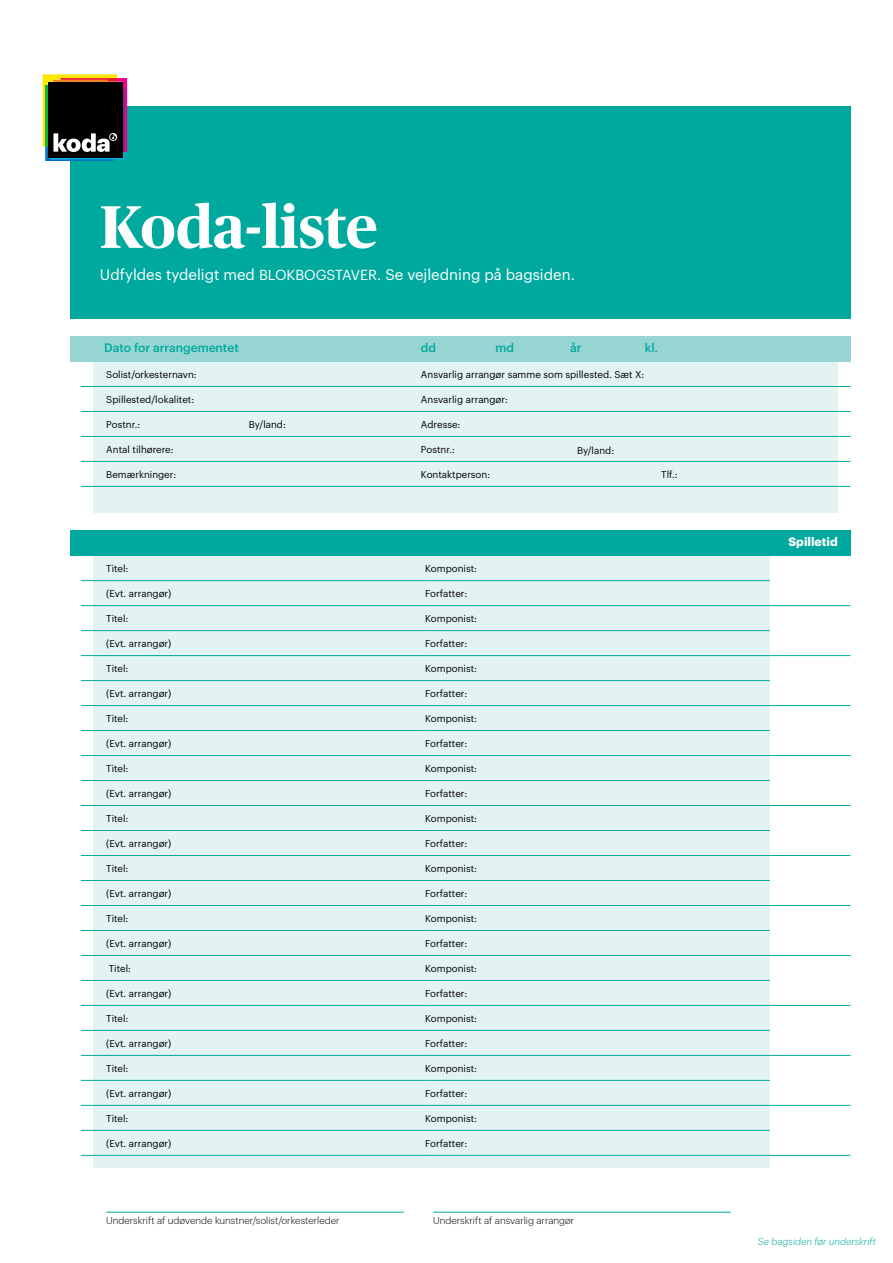
<style>
.page{position:relative;width:893px;height:1263px;background:#fff}
.page>*{position:absolute;margin:0;border:0;box-sizing:border-box;transform-origin:0 0}
.t1{font:700 60px "Publico";color:#fff}
.t2{font:15px "Graphik";color:#fff}
.t3{font:500 12px "Graphik";color:#00a99d}
.t4{font:700 12px "Graphik";color:#fff}
.t5{font:9.75px "Graphik";color:#000}
.t6{font:300 9.75px "Graphik";color:#000}
.t7{font:italic 300 9.75px "Graphik";color:#00a99d}
.s1{font-size:14.25px}
</style>
<div class="page">
<div style="left:94px;top:547px;width:676px;height:621px;background:#e3f3f1"></div>
<div style="left:94px;top:353px;width:744px;height:159px;background:#e3f3f1"></div>
<hr style="left:81px;top:580px;width:344px;height:1px;background:#00a99d">
<hr style="left:425px;top:580px;width:345px;height:1px;background:#00a99d">
<hr style="left:81px;top:605px;width:344px;height:1px;background:#00a99d">
<hr style="left:425px;top:605px;width:345px;height:1px;background:#00a99d">
<hr style="left:770px;top:605px;width:80px;height:1px;background:#00a99d">
<hr style="left:81px;top:630px;width:344px;height:1px;background:#00a99d">
<hr style="left:425px;top:630px;width:345px;height:1px;background:#00a99d">
<hr style="left:81px;top:655px;width:344px;height:1px;background:#00a99d">
<hr style="left:425px;top:655px;width:345px;height:1px;background:#00a99d">
<hr style="left:770px;top:655px;width:80px;height:1px;background:#00a99d">
<hr style="left:81px;top:680px;width:344px;height:1px;background:#00a99d">
<hr style="left:425px;top:680px;width:345px;height:1px;background:#00a99d">
<hr style="left:81px;top:705px;width:344px;height:1px;background:#00a99d">
<hr style="left:425px;top:705px;width:345px;height:1px;background:#00a99d">
<hr style="left:770px;top:705px;width:80px;height:1px;background:#00a99d">
<hr style="left:81px;top:730px;width:344px;height:1px;background:#00a99d">
<hr style="left:425px;top:730px;width:345px;height:1px;background:#00a99d">
<hr style="left:81px;top:755px;width:344px;height:1px;background:#00a99d">
<hr style="left:425px;top:755px;width:345px;height:1px;background:#00a99d">
<hr style="left:770px;top:755px;width:80px;height:1px;background:#00a99d">
<hr style="left:81px;top:780px;width:344px;height:1px;background:#00a99d">
<hr style="left:425px;top:780px;width:345px;height:1px;background:#00a99d">
<hr style="left:81px;top:805px;width:344px;height:1px;background:#00a99d">
<hr style="left:425px;top:805px;width:345px;height:1px;background:#00a99d">
<hr style="left:770px;top:805px;width:80px;height:1px;background:#00a99d">
<hr style="left:81px;top:830px;width:344px;height:1px;background:#00a99d">
<hr style="left:425px;top:830px;width:345px;height:1px;background:#00a99d">
<hr style="left:81px;top:855px;width:344px;height:1px;background:#00a99d">
<hr style="left:425px;top:855px;width:345px;height:1px;background:#00a99d">
<hr style="left:770px;top:855px;width:80px;height:1px;background:#00a99d">
<hr style="left:81px;top:880px;width:344px;height:1px;background:#00a99d">
<hr style="left:425px;top:880px;width:345px;height:1px;background:#00a99d">
<hr style="left:81px;top:905px;width:344px;height:1px;background:#00a99d">
<hr style="left:425px;top:905px;width:345px;height:1px;background:#00a99d">
<hr style="left:770px;top:905px;width:80px;height:1px;background:#00a99d">
<hr style="left:81px;top:930px;width:344px;height:1px;background:#00a99d">
<hr style="left:425px;top:930px;width:345px;height:1px;background:#00a99d">
<hr style="left:81px;top:955px;width:344px;height:1px;background:#00a99d">
<hr style="left:425px;top:955px;width:345px;height:1px;background:#00a99d">
<hr style="left:770px;top:955px;width:80px;height:1px;background:#00a99d">
<hr style="left:81px;top:980px;width:344px;height:1px;background:#00a99d">
<hr style="left:425px;top:980px;width:345px;height:1px;background:#00a99d">
<hr style="left:81px;top:1005px;width:344px;height:1px;background:#00a99d">
<hr style="left:425px;top:1005px;width:345px;height:1px;background:#00a99d">
<hr style="left:770px;top:1005px;width:80px;height:1px;background:#00a99d">
<hr style="left:81px;top:1030px;width:344px;height:1px;background:#00a99d">
<hr style="left:425px;top:1030px;width:345px;height:1px;background:#00a99d">
<hr style="left:81px;top:1055px;width:344px;height:1px;background:#00a99d">
<hr style="left:425px;top:1055px;width:345px;height:1px;background:#00a99d">
<hr style="left:770px;top:1055px;width:80px;height:1px;background:#00a99d">
<hr style="left:81px;top:1080px;width:344px;height:1px;background:#00a99d">
<hr style="left:425px;top:1080px;width:345px;height:1px;background:#00a99d">
<hr style="left:81px;top:1105px;width:344px;height:1px;background:#00a99d">
<hr style="left:425px;top:1105px;width:345px;height:1px;background:#00a99d">
<hr style="left:770px;top:1105px;width:80px;height:1px;background:#00a99d">
<hr style="left:81px;top:1130px;width:344px;height:1px;background:#00a99d">
<hr style="left:425px;top:1130px;width:345px;height:1px;background:#00a99d">
<hr style="left:81px;top:1155px;width:344px;height:1px;background:#00a99d">
<hr style="left:425px;top:1155px;width:345px;height:1px;background:#00a99d">
<hr style="left:770px;top:1155px;width:80px;height:1px;background:#00a99d">
<hr style="left:81px;top:386px;width:340px;height:1px;background:#00a99d">
<hr style="left:421px;top:386px;width:429px;height:1px;background:#00a99d">
<hr style="left:81px;top:411px;width:340px;height:1px;background:#00a99d">
<hr style="left:421px;top:411px;width:429px;height:1px;background:#00a99d">
<hr style="left:81px;top:436px;width:340px;height:1px;background:#00a99d">
<hr style="left:421px;top:436px;width:429px;height:1px;background:#00a99d">
<hr style="left:81px;top:461px;width:340px;height:1px;background:#00a99d">
<hr style="left:421px;top:461px;width:429px;height:1px;background:#00a99d">
<hr style="left:81px;top:486px;width:340px;height:1px;background:#00a99d">
<hr style="left:421px;top:486px;width:429px;height:1px;background:#00a99d">
<div style="left:70px;top:530px;width:780px;height:26px;background:#00a99d"></div>
<div style="left:70px;top:336px;width:780px;height:25px;background:#96d5d2"></div>
<hr style="left:106px;top:1212px;width:298px;height:1px;background:#00a99d">
<hr style="left:433px;top:1212px;width:298px;height:1px;background:#00a99d">
<div style="left:70px;top:106px;width:780px;height:213px;background:#00a99d"></div>
<svg style="left:43px;top:74px;width:84px;height:87px;background:#39352a"></svg>
<h1 class="t1" style="left:100px;top:193px;width:279px">Koda-liste</h1>
<h2 class="t2" style="left:100px;top:263px;width:476px">Udfyldes tydeligt med <span class="s1">BLOKBOGSTAVER</span>. Se vejledning på bagsiden.</h2>
<p class="t3" style="left:104px;top:339px;width:136px">Dato for arrangementet</p>
<p class="t3" style="left:421px;top:339px;width:17px">dd</p>
<p class="t3" style="left:496px;top:339px;width:20px">md</p>
<p class="t3" style="left:570px;top:339px;width:13px">år</p>
<p class="t3" style="left:645px;top:339px;width:15px">kl.</p>
<p class="t5" style="left:106px;top:367px;width:92px">Solist/orkesternavn:</p>
<p class="t5" style="left:421px;top:367px;width:225px">Ansvarlig arrangør samme som spillested. Sæt X:</p>
<p class="t5" style="left:106px;top:392px;width:89px">Spillested/lokalitet:</p>
<p class="t5" style="left:421px;top:392px;width:88px">Ansvarlig arrangør:</p>
<p class="t5" style="left:106px;top:417px;width:36px">Postnr.:</p>
<p class="t5" style="left:421px;top:417px;width:41px">Adresse:</p>
<p class="t5" style="left:106px;top:442px;width:69px">Antal tilhørere:</p>
<p class="t5" style="left:421px;top:442px;width:36px">Postnr.:</p>
<p class="t5" style="left:106px;top:467px;width:71px">Bemærkninger:</p>
<p class="t5" style="left:421px;top:467px;width:71px">Kontaktperson:</p>
<p class="t5" style="left:249px;top:417px;width:39px">By/land:</p>
<p class="t5" style="left:577px;top:443px;width:39px">By/land:</p>
<p class="t5" style="left:661px;top:467px;width:18px">Tlf.:</p>
<p class="t5" style="left:106px;top:561px;width:24px">Titel:</p>
<p class="t5" style="left:425px;top:561px;width:53px">Komponist:</p>
<p class="t5" style="left:106px;top:586px;width:67px">(Evt. arrangør)</p>
<p class="t5" style="left:425px;top:586px;width:44px">Forfatter:</p>
<p class="t5" style="left:106px;top:611px;width:24px">Titel:</p>
<p class="t5" style="left:425px;top:611px;width:53px">Komponist:</p>
<p class="t5" style="left:106px;top:636px;width:67px">(Evt. arrangør)</p>
<p class="t5" style="left:425px;top:636px;width:44px">Forfatter:</p>
<p class="t5" style="left:106px;top:661px;width:24px">Titel:</p>
<p class="t5" style="left:425px;top:661px;width:53px">Komponist:</p>
<p class="t5" style="left:106px;top:686px;width:67px">(Evt. arrangør)</p>
<p class="t5" style="left:425px;top:686px;width:44px">Forfatter:</p>
<p class="t5" style="left:106px;top:711px;width:24px">Titel:</p>
<p class="t5" style="left:425px;top:711px;width:53px">Komponist:</p>
<p class="t5" style="left:106px;top:736px;width:67px">(Evt. arrangør)</p>
<p class="t5" style="left:425px;top:736px;width:44px">Forfatter:</p>
<p class="t5" style="left:106px;top:761px;width:24px">Titel:</p>
<p class="t5" style="left:425px;top:761px;width:53px">Komponist:</p>
<p class="t5" style="left:106px;top:786px;width:67px">(Evt. arrangør)</p>
<p class="t5" style="left:425px;top:786px;width:44px">Forfatter:</p>
<p class="t5" style="left:106px;top:811px;width:24px">Titel:</p>
<p class="t5" style="left:425px;top:811px;width:53px">Komponist:</p>
<p class="t5" style="left:106px;top:836px;width:67px">(Evt. arrangør)</p>
<p class="t5" style="left:425px;top:836px;width:44px">Forfatter:</p>
<p class="t5" style="left:106px;top:861px;width:24px">Titel:</p>
<p class="t5" style="left:425px;top:861px;width:53px">Komponist:</p>
<p class="t5" style="left:106px;top:886px;width:67px">(Evt. arrangør)</p>
<p class="t5" style="left:425px;top:886px;width:44px">Forfatter:</p>
<p class="t5" style="left:106px;top:911px;width:24px">Titel:</p>
<p class="t5" style="left:425px;top:911px;width:53px">Komponist:</p>
<p class="t5" style="left:106px;top:936px;width:67px">(Evt. arrangør)</p>
<p class="t5" style="left:425px;top:936px;width:44px">Forfatter:</p>
<p class="t5" style="left:109px;top:961px;width:24px">Titel:</p>
<p class="t5" style="left:425px;top:961px;width:53px">Komponist:</p>
<p class="t5" style="left:106px;top:986px;width:67px">(Evt. arrangør)</p>
<p class="t5" style="left:425px;top:986px;width:44px">Forfatter:</p>
<p class="t5" style="left:106px;top:1011px;width:24px">Titel:</p>
<p class="t5" style="left:425px;top:1011px;width:53px">Komponist:</p>
<p class="t5" style="left:106px;top:1036px;width:67px">(Evt. arrangør)</p>
<p class="t5" style="left:425px;top:1036px;width:44px">Forfatter:</p>
<p class="t5" style="left:106px;top:1061px;width:24px">Titel:</p>
<p class="t5" style="left:425px;top:1061px;width:53px">Komponist:</p>
<p class="t5" style="left:106px;top:1086px;width:67px">(Evt. arrangør)</p>
<p class="t5" style="left:425px;top:1086px;width:44px">Forfatter:</p>
<p class="t5" style="left:106px;top:1111px;width:24px">Titel:</p>
<p class="t5" style="left:425px;top:1111px;width:53px">Komponist:</p>
<p class="t5" style="left:106px;top:1136px;width:67px">(Evt. arrangør)</p>
<p class="t5" style="left:425px;top:1136px;width:44px">Forfatter:</p>
<p class="t6" style="left:106px;top:1214px;width:235px">Underskrift af udøvende kunstner/solist/orkesterleder</p>
<p class="t6" style="left:433px;top:1214px;width:142px">Underskrift af ansvarlig arrangør</p>
<p class="t4" style="left:788px;top:533px;width:51px">Spilletid</p>
<p class="t7" style="left:758px;top:1235px;width:120px">Se bagsiden før underskrift</p>
</div>
